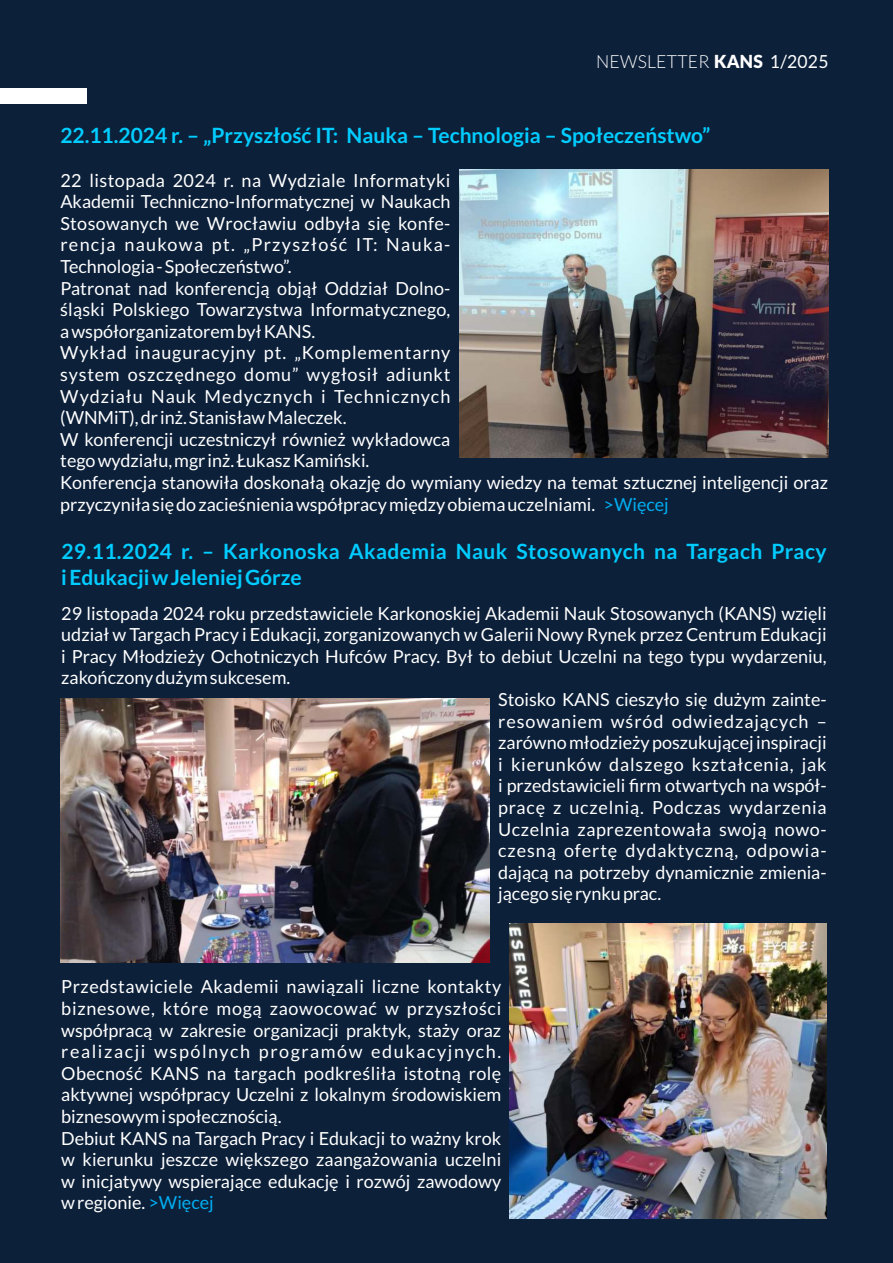
<style>
.page{position:relative;width:893px;height:1263px;background:#0c203a}
.page>*{position:absolute;margin:0;border:0;box-sizing:border-box;transform-origin:0 0}
.t1{font:700 21px/25.2px "Lato";letter-spacing:.02em;color:#0cf}
.t2{font:700 21px "Lato";color:#0cf}
.t3{font:18px/21.6px "Lato";color:#fff}
.t4{font:18px "Lato";letter-spacing:.05em;color:#fff}
.t5{font:18px "Lato";letter-spacing:.045em;color:#fff}
.t6{font:18px "Lato";letter-spacing:.04em;color:#fff}
.t7{font:18px "Lato";letter-spacing:.03em;color:#fff}
.t8{font:300 18px "Lato";letter-spacing:.015em;color:#fff}
.t9{font:18px "Lato";color:#00adf1}
.s1{font-weight:900}
.s2{font-weight:400}
.s3{color:#00adf1}
</style>
<div class="page">
<div style="left:0;top:88px;width:87px;height:16px;background:#fff"></div>
<img style="left:459px;top:170px;width:369px;height:287px">
<img style="left:60px;top:699px;width:430px;height:264px">
<img style="left:510px;top:923px;width:317px;height:295px">
<p class="t8" style="left:596px;top:54px;width:234px">NEWSLETTER <span class="s1">KANS</span> <span class="s2">1/2025</span></p>
<p class="t2" style="left:60px;top:126px;width:651px">22.11.2024 r. – „Przyszłość IT: Nauka – Technologia – Społeczeństwo”</p>
<p class="t3" style="left:60px;top:170px;width:769px">22 listopada 2024 r. na Wydziale Informatyki<br>Akademii Techniczno-Informatycznej w Naukach<br>Stosowanych we Wrocławiu odbyła się konfe-<br>rencja naukowa pt. „Przyszłość IT: Nauka-<br>Technologia - Społeczeństwo”.<br>Patronat nad konferencją objął Oddział Dolno-<br>śląski Polskiego Towarzystwa Informatycznego,<br>a współorganizatorem był KANS.<br>Wykład inauguracyjny pt. „Komplementarny<br>system oszczędnego domu” wygłosił adiunkt<br>Wydziału Nauk Medycznych i Technicznych<br>(WNMiT), dr inż. Stanisław Maleczek.<br>W konferencji uczestniczył również wykładowca<br>tego wydziału, mgr inż. Łukasz Kamiński.<br>Konferencja stanowiła doskonałą okazję do wymiany wiedzy na temat sztucznej inteligencji oraz przyczyniła się do zacieśnienia współpracy między obiema uczelniami.</p>
<p class="t1" style="left:61px;top:540px;width:767px">29.11.2024 r. – Karkonoska Akademia Nauk Stosowanych na Targach Pracy i Edukacji w Jeleniej Górze</p>
<p class="t3" style="left:61px;top:603px;width:767px">29 listopada 2024 roku przedstawiciele Karkonoskiej Akademii Nauk Stosowanych (KANS) wzięli</p>
<p class="t3" style="left:61px;top:625px;width:767px">udział w Targach Pracy i Edukacji, zorganizowanych w Galerii Nowy Rynek przez Centrum Edukacji</p>
<p class="t3" style="left:61px;top:646px;width:767px">i Pracy Młodzieży Ochotniczych Hufców Pracy. Był to debiut Uczelni na tego typu wydarzeniu,</p>
<p class="t3" style="left:61px;top:668px;width:230px">zakończony dużym sukcesem.</p>
<p class="t3" style="left:498px;top:690px;width:330px">Stoisko KANS cieszyło się dużym zainte-</p>
<p class="t4" style="left:498px;top:713px;width:330px">resowaniem wśród odwiedzających –</p>
<p class="t3" style="left:498px;top:733px;width:330px">zarówno młodzieży poszukującej inspiracji</p>
<p class="t5" style="left:498px;top:756px;width:330px">i kierunków dalszego kształcenia, jak</p>
<p class="t3" style="left:498px;top:776px;width:330px">i przedstawicieli firm otwartych na współ-</p>
<p class="t6" style="left:498px;top:799px;width:330px">pracę z uczelnią. Podczas wydarzenia</p>
<p class="t7" style="left:498px;top:821px;width:330px">Uczelnia zaprezentowała swoją nowo-</p>
<p class="t4" style="left:498px;top:843px;width:330px">czesną ofertę dydaktyczną, odpowia-</p>
<p class="t3" style="left:498px;top:862px;width:330px">dającą na potrzeby dynamicznie zmienia-</p>
<p class="t3" style="left:498px;top:884px;width:164px">jącego się rynku prac.</p>
<p class="t9" style="left:604px;top:496px;width:67px">&gt;Więcej</p>
<p class="t3" style="left:61px;top:977px;width:442px">Przedstawiciele Akademii nawiązali liczne kontakty biznesowe, które mogą zaowocować w przyszłości współpracą w zakresie organizacji praktyk, staży oraz realizacji wspólnych programów edukacyjnych.<br>Obecność KANS na targach podkreśliła istotną rolę aktywnej współpracy Uczelni z lokalnym środowiskiem biznesowym i społecznością.<br>Debiut KANS na Targach Pracy i Edukacji to ważny krok w kierunku jeszcze większego zaangażowania uczelni w inicjatywy wspierające edukację i rozwój zawodowy</p>
<p class="t3" style="left:61px;top:1193px;width:154px">w regionie. <span class="s3">&gt;Więcej</span></p>
</div>
